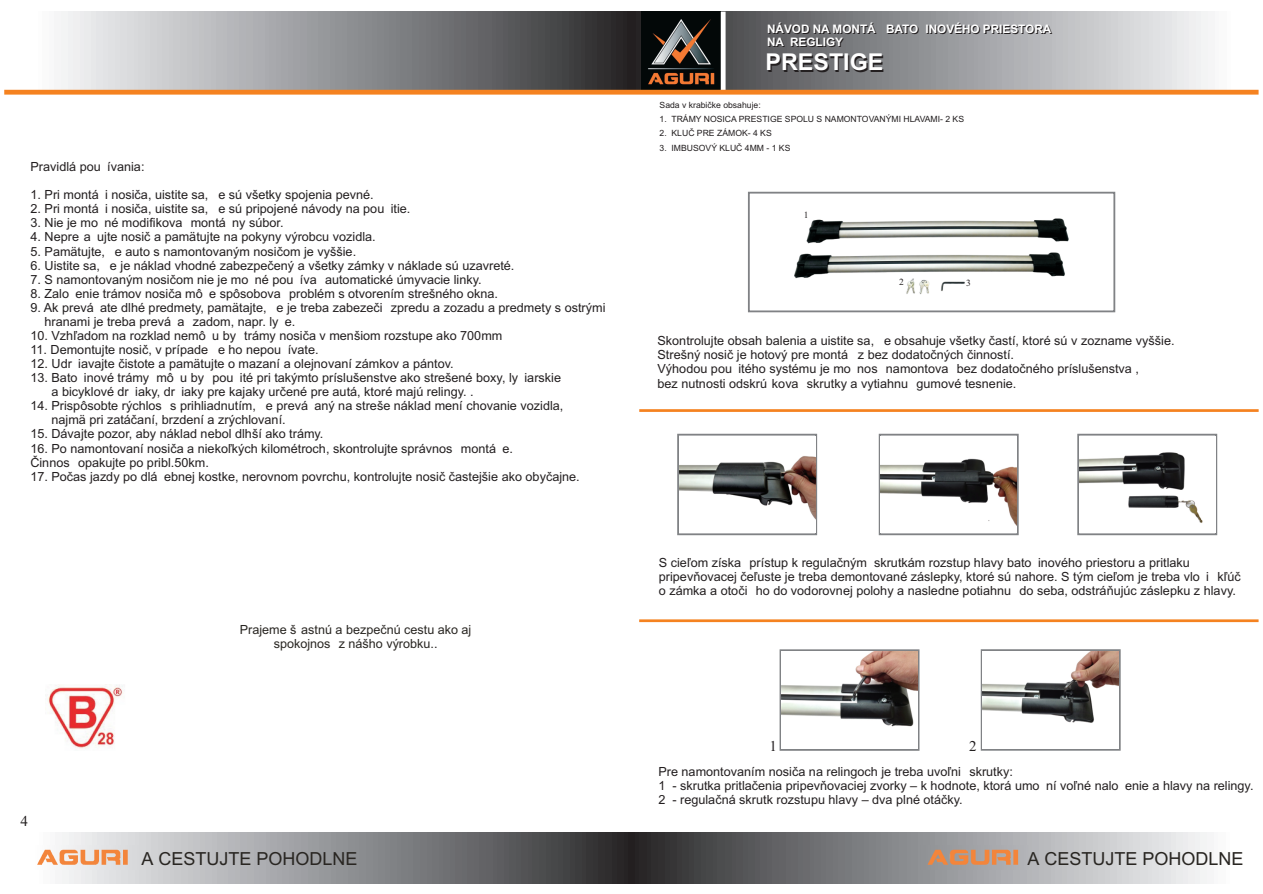
<style>
.page{position:relative;width:1263px;height:894px;background:#fff}
.page>*{position:absolute;margin:0;border:0;box-sizing:border-box;transform-origin:0 0}
.t1{font:700 23.25px "Arial CYR";color:#fff}
.t2{font:18px "Arial CE";color:#292622}
.t3{font:15px "Times New Roman CE";color:#231f20}
.t4{font:12.6px/14.1px "Arial CE";color:#231f20}
.t5{font:12.6px/14.1px "Arial CE";color:#292622;text-align:center}
.t6{font:700 11.7px/13px "Arial CE";color:#fff}
.t7{font:9.45px "Times New Roman CE";color:#231f20}
.t8{font:8.55px "Arial CE";color:#231f20}
.s1{color:#231f20}
</style>
<div class="page">
<img style="left:33px;top:12px;width:1203px;height:78px">
<img style="left:633px;top:833px;width:574px;height:50px">
<img style="left:59px;top:833px;width:574px;height:50px">
<img style="left:37px;top:846px;width:101px;height:24px">
<img style="left:921px;top:846px;width:107px;height:24px">
<img style="left:641px;top:12px;width:80px;height:78px">
<div style="left:721px;top:12px;width:5px;height:81px;background:#fff"></div>
<div style="left:4px;top:90px;width:1255px;height:5px;background:#f58220"></div>
<img style="left:48px;top:685px;width:75px;height:64px">
<hr style="left:639px;top:409px;width:620px;height:3px;background:#f58220">
<hr style="left:639px;top:619px;width:620px;height:3px;background:#f58220">
<div style="left:748px;top:192px;width:367px;height:120px;background:#fff;border:2px solid #808285"></div>
<img style="left:794px;top:218px;width:275px;height:77px">
<svg style="left:879px;top:434px;width:140px;height:101px"></svg>
<img style="left:881px;top:436px;width:136px;height:97px">
<svg style="left:1077px;top:434px;width:140px;height:101px"></svg>
<img style="left:1079px;top:436px;width:136px;height:97px">
<svg style="left:981px;top:649px;width:140px;height:102px"></svg>
<img style="left:983px;top:652px;width:136px;height:96px">
<svg style="left:677px;top:434px;width:140px;height:101px"></svg>
<img style="left:679px;top:436px;width:136px;height:97px">
<svg style="left:780px;top:649px;width:140px;height:102px"></svg>
<img style="left:782px;top:652px;width:135px;height:97px">
<p class="t4" style="left:31px;top:161px;width:115px">Pravidlá pou ívania:</p>
<p class="t4" style="left:31px;top:189px;width:345px">1. Pri montá i nosièa, uistite sa, e sú všetky spojenia pevné.</p>
<p class="t4" style="left:31px;top:203px;width:381px">2. Pri montá i nosièa, uistite sa, e sú pripojené návody na pou itie.</p>
<p class="t4" style="left:31px;top:217px;width:255px">3. Nie je mo né modifikova montá ny súbor.</p>
<p class="t4" style="left:31px;top:231px;width:347px">4. Nepre a ujte nosiè a pamätujte na pokyny výrobcu vozidla.</p>
<p class="t4" style="left:31px;top:245px;width:327px">5. Pamätujte, e auto s namontovaným nosièom je vyššie.</p>
<p class="t4" style="left:30px;top:259px;width:485px">6. Uistite sa, e je náklad vhodné zabezpeèený a všetky zámky v náklade sú uzavreté.</p>
<p class="t4" style="left:30px;top:273px;width:453px">7. S namontovaným nosièom nie je mo né pou íva automatické úmyvacie linky.</p>
<p class="t4" style="left:30px;top:287px;width:469px">8. Zalo enie trámov nosièa mô e spôsobova problém s otvorením strešného okna.</p>
<p class="t4" style="left:45px;top:301px;width:562px;text-indent:-14px">9. Ak prevá ate dlhé predmety, pamätajte, e je treba zabezeèi• zpredu a zozadu a predmety s ostrými hranami je treba prevá a zadom, napr. ly e.</p>
<p class="t4" style="left:30px;top:330px;width:473px">10. Vzh¾adom na rozklad nemô u by trámy nosièa v menšiom rozstupe ako 700mm</p>
<p class="t4" style="left:30px;top:344px;width:290px">11. Demontujte nosiè, v prípade že ho nepou ívate.</p>
<p class="t4" style="left:30px;top:358px;width:425px">12. Udr iavajte èistote a pamätujte o mazaní a olejnovaní zámkov a pántov.</p>
<p class="t4" style="left:52px;top:372px;width:511px;text-indent:-21px">13. Bato inové trámy mô u by pou ité pri takýmto príslušenstve ako strešené boxy, ly iarskie a bicyklové dr iaky, dr iaky pre kajaky urèené pre autá, ktoré majú relingy. .</p>
<p class="t4" style="left:51px;top:400px;width:513px;text-indent:-21px">14. Prispôsobte rýchlos s prihliadnutím, e prevá aný na streše náklad mení chovanie vozidla, najmä pri zatáèaní, brzdení a zrýchlovaní.</p>
<p class="t4" style="left:30px;top:428px;width:295px">15. Dávajte pozor, aby náklad nebol dlhší ako trámy.</p>
<p class="t4" style="left:30px;top:442px;width:484px">16. Po namontovaní nosièa a nieko¾kých kilométroch, skontrolujte správnos montá e.<br>Èinnos opakujte po pribl.50km.</p>
<p class="t4" style="left:30px;top:470px;width:551px">17. Poèas jazdy po dlá ebnej kostke, nerovnom povrchu, kontrolujte nosiè èastejšie ako obyèajne.</p>
<p class="t3" style="left:20px;top:815px;width:9px">4</p>
<p class="t5" style="left:240px;top:623px;width:233px">Prajeme š•astnú a bezpeènú cestu ako aj spokojnos• z nášho výrobku.<span class="s1">.</span></p>
<h2 class="t2" style="left:142px;top:852px;width:218px">A CESTUJTE POHODLNE</h2>
<p class="t6" style="left:767px;top:24px;width:286px">NÁVOD NA MONTÁ BATO INOVÉHO PRIESTORA<br>NA REGLIGY</p>
<h1 class="t1" style="left:766px;top:53px;width:119px">PRESTIGE</h1>
<p class="t8" style="left:660px;top:102px;width:103px">Sada v krabièke obsahuje:</p>
<p class="t8" style="left:660px;top:116px;width:306px">1. TRÁMY NOSICA PRESTIGE SPOLU S NAMONTOVANÝMI HLAVAMI- 2 KS</p>
<p class="t8" style="left:660px;top:130px;width:114px">2. KLUÈ PRE ZÁMOK- 4 KS</p>
<p class="t8" style="left:660px;top:145px;width:132px">3. IMBUSOVÝ KLUÈ 4MM - 1 KS</p>
<p class="t7" style="left:804px;top:212px;width:6px">1</p>
<p class="t7" style="left:899px;top:278px;width:6px">2</p>
<p class="t7" style="left:966px;top:279px;width:6px">3</p>
<p class="t4" style="left:657px;top:335px;width:519px">Skontrolujte obsah balenia a uistite sa, e obsahuje všetky èastí, ktoré sú v zozname vyššie.<br>Strešný nosiè je hotový pre montá z bez dodatoèných èinností.<br>Výhodou pou itého systému je mo nos namontova bez dodatoèného príslušenstva ,<br>bez nutnosti odskrú kova skrutky a vytiahnu gumové tesnenie.</p>
<p class="t4" style="left:659px;top:557px;width:583px">S cie¾om získa prístup k regulaèným skrutkám rozstup hlavy bato inového priestoru a pritlaku pripevòovacej èe¾uste je treba demontované záslepky, ktoré sú nahore. S tým cie¾om je treba vlo i• k¾úè o zámka a otoèi• ho do vodorovnej polohy a nasledne potiahnu do seba, odstráòujúc záslepku z hlavy.</p>
<p class="t3" style="left:770px;top:740px;width:9px">1</p>
<p class="t3" style="left:969px;top:740px;width:9px">2</p>
<p class="t4" style="left:658px;top:766px;width:597px">Pre namontovaním nosièa na relingoch je treba uvo¾ni• skrutky:<br>1 - skrutka pritlaèenia pripevòovaciej zvorky – k hodnote, ktorá umo ní vo¾né nalo enie a hlavy na relingy.<br>2 - regulaèná skrutk rozstupu hlavy – dva plné otáèky.</p>
<h2 class="t2" style="left:1027px;top:852px;width:218px">A CESTUJTE POHODLNE</h2>
</div>
